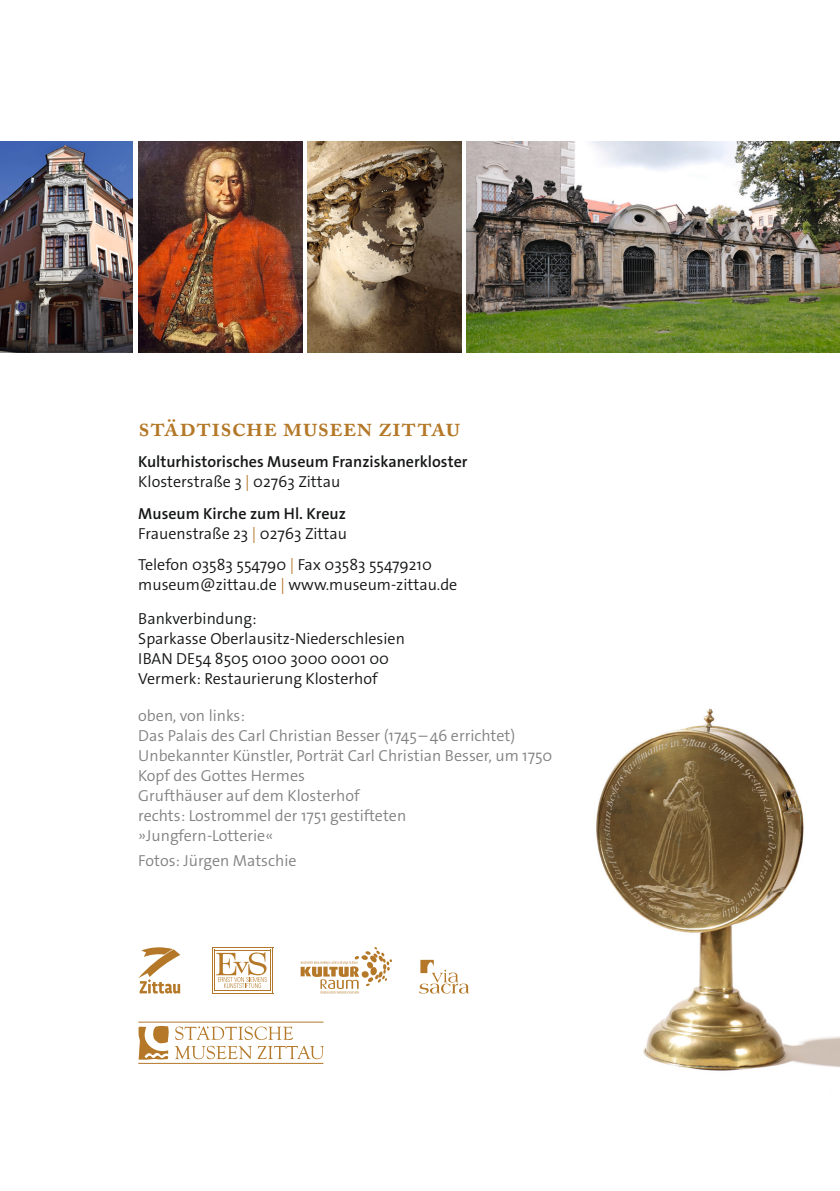
<style>
.page{position:relative;width:840px;height:1191px;background:#fff}
.page>*{position:absolute;margin:0;border:0;box-sizing:border-box;transform-origin:0 0}
.Überschriften{font:600 27px "Adobe Caslon Pro";letter-spacing:.005em;color:#b47828}
.t1{font:16px/20px "The Sans HP4 Se Lig";color:#818281}
.t2{font:16px/20px "The Sans HP4 Se Lig";color:#151616}
.t3{font:16px/20px "The Sans HP6 Se Bld";color:#151616}
.s1{font-family:"The Sans HP4 Se Lig"}
.s2{font-family:"The Sans HP4 Se Lig";color:#b47828}
.s3{font-family:"The Sans HP6 Se Bld"}
.s4{color:#b47828}
</style>
<div class="page">
<img style="left:138px;top:142px;width:164px;height:210px">
<img style="left:0;top:142px;width:132px;height:210px">
<img style="left:466px;top:142px;width:373px;height:210px">
<img style="left:308px;top:142px;width:153px;height:210px">
<img style="left:596px;top:708px;width:243px;height:363px">
<svg style="left:138px;top:1025px;width:31px;height:34px"></svg>
<svg style="left:175px;top:1026px;width:148px;height:33px"></svg>
<hr style="left:138px;top:1063px;width:185px;height:1px;background:#b47828">
<hr style="left:138px;top:1021px;width:185px;height:1px;background:#b47828">
<svg style="left:138px;top:947px;width:42px;height:46px"></svg>
<hr style="left:272px;top:947px;width:1px;height:46px;background:#b47828">
<hr style="left:212px;top:947px;width:1px;height:46px;background:#b47828">
<hr style="left:212px;top:947px;width:61px;height:1px;background:#b47828">
<hr style="left:212px;top:992px;width:61px;height:1px;background:#b47828">
<hr style="left:214px;top:949px;width:1px;height:42px;background:#b47828">
<hr style="left:270px;top:949px;width:1px;height:42px;background:#b47828">
<hr style="left:214px;top:990px;width:56px;height:1px;background:#b47828">
<hr style="left:214px;top:949px;width:56px;height:1px;background:#b47828">
<svg style="left:215px;top:952px;width:52px;height:36px"></svg>
<svg style="left:419px;top:959px;width:49px;height:34px"></svg>
<svg style="left:300px;top:947px;width:92px;height:46px"></svg>
<p class="Überschriften" style="left:138px;top:411px;width:323px">städtische museen zittau</p>
<p class="t3" style="left:138px;top:452px;width:330px">Kulturhistorisches Museum Franziskanerkloster<br><span class="s1">Klosterstraße 3</span> <span class="s2">|</span> <span class="s1">02763 Zittau</span></p>
<p class="t2" style="left:138px;top:503px;width:210px"><span class="s3">Museum Kirche zum Hl. Kreuz<br></span>Frauenstraße 23 <span class="s4">|</span> 02763 Zittau</p>
<p class="t2" style="left:138px;top:555px;width:320px">Telefon 03583 554790 <span class="s4">|</span> Fax 03583 55479210 museum@zittau.de <span class="s4">|</span> www.museum-zittau.de</p>
<p class="t2" style="left:138px;top:608px;width:268px">Bankverbindung:<br>Sparkasse Oberlausitz-Niederschlesien<br>IBAN DE54 8505 0100 3000 0001 00<br>Vermerk: Restaurierung Klosterhof</p>
<p class="t1" style="left:138px;top:705px;width:378px">oben, von links:<br>Das Palais des Carl Christian Besser (1745–46 errichtet)</p>
<p class="t1" style="left:138px;top:745px;width:415px">Unbekannter Künstler, Porträt Carl Christian Besser, um 1750</p>
<p class="t1" style="left:138px;top:765px;width:168px">Kopf des Gottes Hermes</p>
<p class="t1" style="left:138px;top:785px;width:269px">Grufthäuser auf dem Klosterhof rechts: Lostrommel der 1751 gestifteten »Jungfern-Lotterie«</p>
<p class="t1" style="left:138px;top:851px;width:160px">Fotos: Jürgen Matschie</p>
</div>
